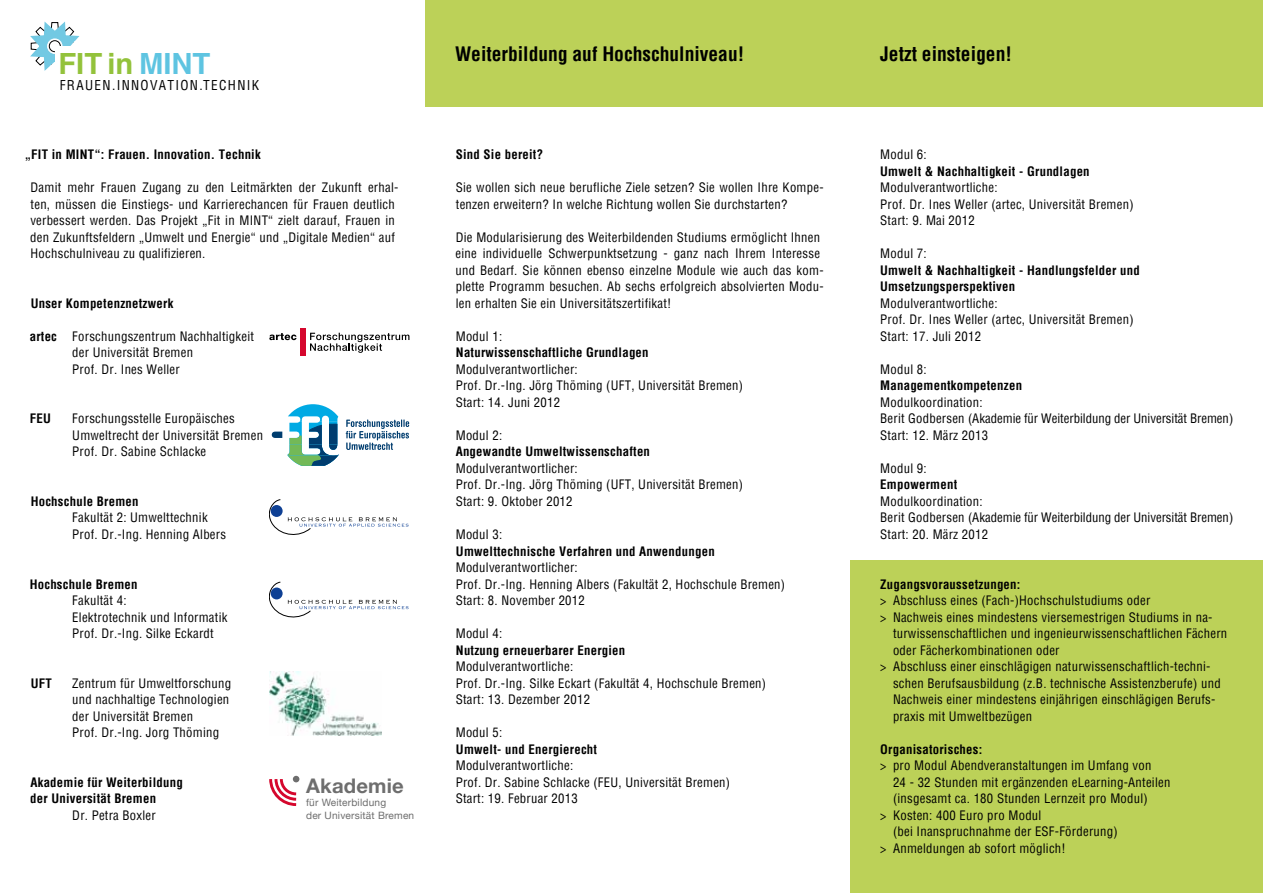
<style>
.page{position:relative;width:1263px;height:893px;background:#fff}
.page>*{position:absolute;margin:0;border:0;box-sizing:border-box;transform-origin:0 0}
.t1{font:700 29.1px "Helvetica";color:#93c23b}
.t2{font:700 20.25px "Helvetica Neue";letter-spacing:.01em;color:#6e6e6e}
.t3{font:700 condensed 19.5px "Helvetica";color:#000}
.t4{font:condensed 13.35px "Helvetica";letter-spacing:.1em;color:#000}
.Standardabsatz{font:condensed 12.75px/16.5px "Helvetica";letter-spacing:.02em;color:#000}
.Standardabsatz-2{font:700 condensed 12.75px "Helvetica";letter-spacing:.02em;color:#000}
.Standardabsatz-3{font:condensed 12.75px "Helvetica";color:#000}
.t5{font:10.2px "Helvetica Neue";letter-spacing:.02em;color:#6e6e6e}
.s1{color:#5ec4e1}
.s2{font-weight:700}
</style>
<div class="page">
<div style="left:425px;top:0;width:425px;height:106px;background:#bcd158"></div>
<div style="left:850px;top:560px;width:413px;height:333px;background:#bcd158"></div>
<svg style="left:310px;top:333px;width:99px;height:20px"></svg>
<svg style="left:269px;top:333px;width:27px;height:7px"></svg>
<div style="left:300px;top:328px;width:5px;height:28px;background:#d5072d"></div>
<svg style="left:272px;top:404px;width:67px;height:62px"></svg>
<svg style="left:346px;top:419px;width:63px;height:31px"></svg>
<svg style="left:269px;top:582px;width:139px;height:35px"></svg>
<svg style="left:30px;top:22px;width:50px;height:49px"></svg>
<div style="left:850px;top:0;width:413px;height:106px;background:#bcd158"></div>
<svg style="left:269px;top:499px;width:139px;height:36px"></svg>
<img style="left:269px;top:671px;width:113px;height:65px">
<svg style="left:269px;top:776px;width:30px;height:30px"></svg>
<p class="t1" style="left:58px;top:37px;width:153px">FIT in <span class="s1">MINT</span></p>
<p class="t4" style="left:60px;top:77px;width:201px">FRAUEN.INNOVATION.TECHNIK</p>
<p class="Standardabsatz-2" style="left:25px;top:146px;width:238px">„FIT in MINT“: Frauen. Innovation. Technik</p>
<p class="Standardabsatz" style="left:30px;top:179px;width:370px">Damit mehr Frauen Zugang zu den Leitmärkten der Zukunft erhal&shy;ten, müssen die Einstiegs- und Karrierechancen für Frauen deutlich verbessert werden. Das Projekt „Fit in MINT“ zielt darauf, Frauen in den Zukunftsfeldern „Umwelt und Energie“ und „Digitale Medien“ auf Hochschulniveau zu qualifizieren.</p>
<p class="Standardabsatz-2" style="left:31px;top:295px;width:144px">Unser Kompetenznetzwerk</p>
<p class="Standardabsatz" style="left:30px;top:328px;width:226px"><span class="s2">artec</span> Forschungszentrum Nachhaltigkeit</p>
<p class="Standardabsatz" style="left:72px;top:344px;width:122px">der Universität Bremen</p>
<p class="Standardabsatz" style="left:72px;top:361px;width:109px">Prof. Dr. Ines Weller</p>
<p class="Standardabsatz-2" style="left:30px;top:410px;width:23px">FEU</p>
<p class="Standardabsatz" style="left:72px;top:410px;width:164px">Forschungsstelle Europäisches</p>
<p class="Standardabsatz" style="left:72px;top:427px;width:192px">Umweltrecht der Universität Bremen</p>
<p class="Standardabsatz" style="left:72px;top:443px;width:135px">Prof. Dr. Sabine Schlacke</p>
<p class="Standardabsatz-2" style="left:31px;top:493px;width:109px">Hochschule Bremen</p>
<p class="Standardabsatz" style="left:72px;top:509px;width:137px">Fakultät 2: Umwelttechnik</p>
<p class="Standardabsatz" style="left:72px;top:526px;width:155px">Prof. Dr.-Ing. Henning Albers</p>
<p class="Standardabsatz-2" style="left:30px;top:575px;width:109px">Hochschule Bremen</p>
<p class="Standardabsatz" style="left:72px;top:592px;width:157px">Fakultät 4:<br>Elektrotechnik und Informatik</p>
<p class="Standardabsatz" style="left:72px;top:625px;width:143px">Prof. Dr.-Ing. Silke Eckardt</p>
<p class="Standardabsatz-2" style="left:31px;top:674px;width:23px">UFT</p>
<p class="Standardabsatz" style="left:72px;top:674px;width:160px">Zentrum für Umweltforschung</p>
<p class="Standardabsatz" style="left:72px;top:691px;width:159px">und nachhaltige Technologien</p>
<p class="Standardabsatz" style="left:72px;top:707px;width:122px">der Universität Bremen</p>
<p class="Standardabsatz" style="left:72px;top:724px;width:148px">Prof. Dr.-Ing. Jorg Thöming</p>
<p class="Standardabsatz-2" style="left:30px;top:773px;width:154px">Akademie für Weiterbildung</p>
<p class="Standardabsatz-2" style="left:30px;top:790px;width:127px">der Universität Bremen</p>
<p class="Standardabsatz" style="left:72px;top:806px;width:85px">Dr. Petra Boxler</p>
<p class="t2" style="left:306px;top:774px;width:99px">Akademie</p>
<p class="t5" style="left:306px;top:794px;width:82px">für Weiterbildung</p>
<p class="t5" style="left:306px;top:807px;width:110px">der Universität Bremen</p>
<p class="t3" style="left:455px;top:41px;width:291px">Weiterbildung auf Hochschulniveau!</p>
<p class="t3" style="left:880px;top:41px;width:133px">Jetzt einsteigen!</p>
<p class="Standardabsatz-2" style="left:456px;top:146px;width:89px">Sind Sie bereit?</p>
<p class="Standardabsatz" style="left:456px;top:179px;width:369px">Sie wollen sich neue berufliche Ziele setzen? Sie wollen Ihre Kompe&shy;tenzen erweitern? In welche Richtung wollen Sie durchstarten?</p>
<p class="Standardabsatz" style="left:455px;top:229px;width:370px">Die Modularisierung des Weiterbildenden Studiums ermöglicht Ihnen eine individuelle Schwerpunktsetzung - ganz nach Ihrem Interesse und Bedarf. Sie können ebenso einzelne Module wie auch das kom&shy;plette Programm besuchen. Ab sechs erfolgreich absolvierten Modu&shy;len erhalten Sie ein Universitätszertifikat!</p>
<p class="Standardabsatz" style="left:456px;top:328px;width:48px">Modul 1:</p>
<p class="Standardabsatz-2" style="left:456px;top:344px;width:194px">Naturwissenschaftliche Grundlagen</p>
<p class="Standardabsatz" style="left:456px;top:361px;width:123px">Modulverantwortlicher:</p>
<p class="Standardabsatz" style="left:456px;top:377px;width:289px">Prof. Dr.-Ing. Jörg Thöming (UFT, Universität Bremen)</p>
<p class="Standardabsatz" style="left:456px;top:394px;width:106px">Start: 14. Juni 2012</p>
<p class="Standardabsatz" style="left:456px;top:427px;width:48px">Modul 2:</p>
<p class="Standardabsatz-2" style="left:456px;top:443px;width:196px">Angewandte Umweltwissenschaften</p>
<p class="Standardabsatz" style="left:456px;top:460px;width:123px">Modulverantwortlicher:</p>
<p class="Standardabsatz" style="left:456px;top:476px;width:289px">Prof. Dr.-Ing. Jörg Thöming (UFT, Universität Bremen)</p>
<p class="Standardabsatz" style="left:456px;top:493px;width:118px">Start: 9. Oktober 2012</p>
<p class="Standardabsatz" style="left:456px;top:526px;width:48px">Modul 3:</p>
<p class="Standardabsatz-2" style="left:456px;top:542px;width:260px">Umwelttechnische Verfahren und Anwendungen</p>
<p class="Standardabsatz" style="left:456px;top:559px;width:123px">Modulverantwortlicher:</p>
<p class="Standardabsatz" style="left:456px;top:575px;width:331px">Prof. Dr.-Ing. Henning Albers (Fakultät 2, Hochschule Bremen)</p>
<p class="Standardabsatz" style="left:456px;top:592px;width:131px">Start: 8. November 2012</p>
<p class="Standardabsatz" style="left:456px;top:625px;width:48px">Modul 4:</p>
<p class="Standardabsatz-2" style="left:456px;top:641px;width:171px">Nutzung erneuerbarer Energien</p>
<p class="Standardabsatz" style="left:456px;top:658px;width:119px">Modulverantwortliche:</p>
<p class="Standardabsatz" style="left:456px;top:674px;width:312px">Prof. Dr.-Ing. Silke Eckart (Fakultät 4, Hochschule Bremen)</p>
<p class="Standardabsatz" style="left:456px;top:691px;width:136px">Start: 13. Dezember 2012</p>
<p class="Standardabsatz" style="left:456px;top:724px;width:48px">Modul 5:</p>
<p class="Standardabsatz-2" style="left:456px;top:740px;width:143px">Umwelt- und Energierecht</p>
<p class="Standardabsatz" style="left:456px;top:757px;width:119px">Modulverantwortliche:</p>
<p class="Standardabsatz" style="left:456px;top:773px;width:276px">Prof. Dr. Sabine Schlacke (FEU, Universität Bremen)</p>
<p class="Standardabsatz" style="left:456px;top:790px;width:124px">Start: 19. Februar 2013</p>
<p class="Standardabsatz" style="left:880px;top:146px;width:48px">Modul 6:</p>
<p class="Standardabsatz-2" style="left:880px;top:163px;width:211px">Umwelt &amp; Nachhaltigkeit - Grundlagen</p>
<p class="Standardabsatz" style="left:880px;top:179px;width:119px">Modulverantwortliche:</p>
<p class="Standardabsatz" style="left:880px;top:196px;width:255px">Prof. Dr. Ines Weller (artec, Universität Bremen)</p>
<p class="Standardabsatz" style="left:880px;top:212px;width:96px">Start: 9. Mai 2012</p>
<p class="Standardabsatz" style="left:880px;top:245px;width:48px">Modul 7:</p>
<p class="Standardabsatz-2" style="left:880px;top:262px;width:261px">Umwelt &amp; Nachhaltigkeit - Handlungsfelder und</p>
<p class="Standardabsatz-2" style="left:880px;top:278px;width:136px">Umsetzungsperspektiven</p>
<p class="Standardabsatz" style="left:880px;top:295px;width:119px">Modulverantwortliche:</p>
<p class="Standardabsatz" style="left:880px;top:311px;width:255px">Prof. Dr. Ines Weller (artec, Universität Bremen)</p>
<p class="Standardabsatz" style="left:880px;top:328px;width:102px">Start: 17. Juli 2012</p>
<p class="Standardabsatz" style="left:880px;top:361px;width:48px">Modul 8:</p>
<p class="Standardabsatz-2" style="left:880px;top:377px;width:143px">Managementkompetenzen</p>
<p class="Standardabsatz" style="left:880px;top:394px;width:104px">Modulkoordination:</p>
<p class="Standardabsatz-3" style="left:880px;top:411px;width:354px">Berit Godbersen (Akademie für Weiterbildung der Universität Bremen)</p>
<p class="Standardabsatz" style="left:880px;top:427px;width:109px">Start: 12. März 2013</p>
<p class="Standardabsatz" style="left:880px;top:460px;width:48px">Modul 9:</p>
<p class="Standardabsatz-2" style="left:880px;top:476px;width:78px">Empowerment</p>
<p class="Standardabsatz" style="left:880px;top:493px;width:104px">Modulkoordination:</p>
<p class="Standardabsatz-3" style="left:880px;top:510px;width:354px">Berit Godbersen (Akademie für Weiterbildung der Universität Bremen)</p>
<p class="Standardabsatz" style="left:880px;top:526px;width:109px">Start: 20. März 2012</p>
<p class="Standardabsatz-2" style="left:880px;top:575px;width:142px">Zugangsvoraussetzungen:</p>
<p class="Standardabsatz" style="left:880px;top:592px;width:272px">&gt; Abschluss eines (Fach-)Hochschulstudiums oder</p>
<p class="Standardabsatz" style="left:893px;top:608px;width:336px;text-indent:-13px">&gt; Nachweis eines mindestens viersemestrigen Studiums in na&shy;turwissenschaftlichen und ingenieurwissenschaftlichen Fächern oder Fächerkombinationen oder</p>
<p class="Standardabsatz" style="left:893px;top:658px;width:329px;text-indent:-13px">&gt; Abschluss einer einschlägigen naturwissenschaftlich-techni&shy;schen Berufsausbildung (z.B. technische Assistenzberufe) und Nachweis einer mindestens einjährigen einschlägigen Berufs&shy;praxis mit Umweltbezügen</p>
<p class="Standardabsatz-2" style="left:880px;top:740px;width:104px">Organisatorisches:</p>
<p class="Standardabsatz" style="left:893px;top:757px;width:279px;text-indent:-13px">&gt; pro Modul Abendveranstaltungen im Umfang von<br>24 - 32 Stunden mit ergänzenden eLearning-Anteilen (insgesamt ca. 180 Stunden Lernzeit pro Modul)</p>
<p class="Standardabsatz" style="left:893px;top:806px;width:226px;text-indent:-13px">&gt; Kosten: 400 Euro pro Modul<br>(bei Inanspruchnahme der ESF-Förderung)</p>
<p class="Standardabsatz" style="left:880px;top:839px;width:187px">&gt; Anmeldungen ab sofort möglich!</p>
</div>
